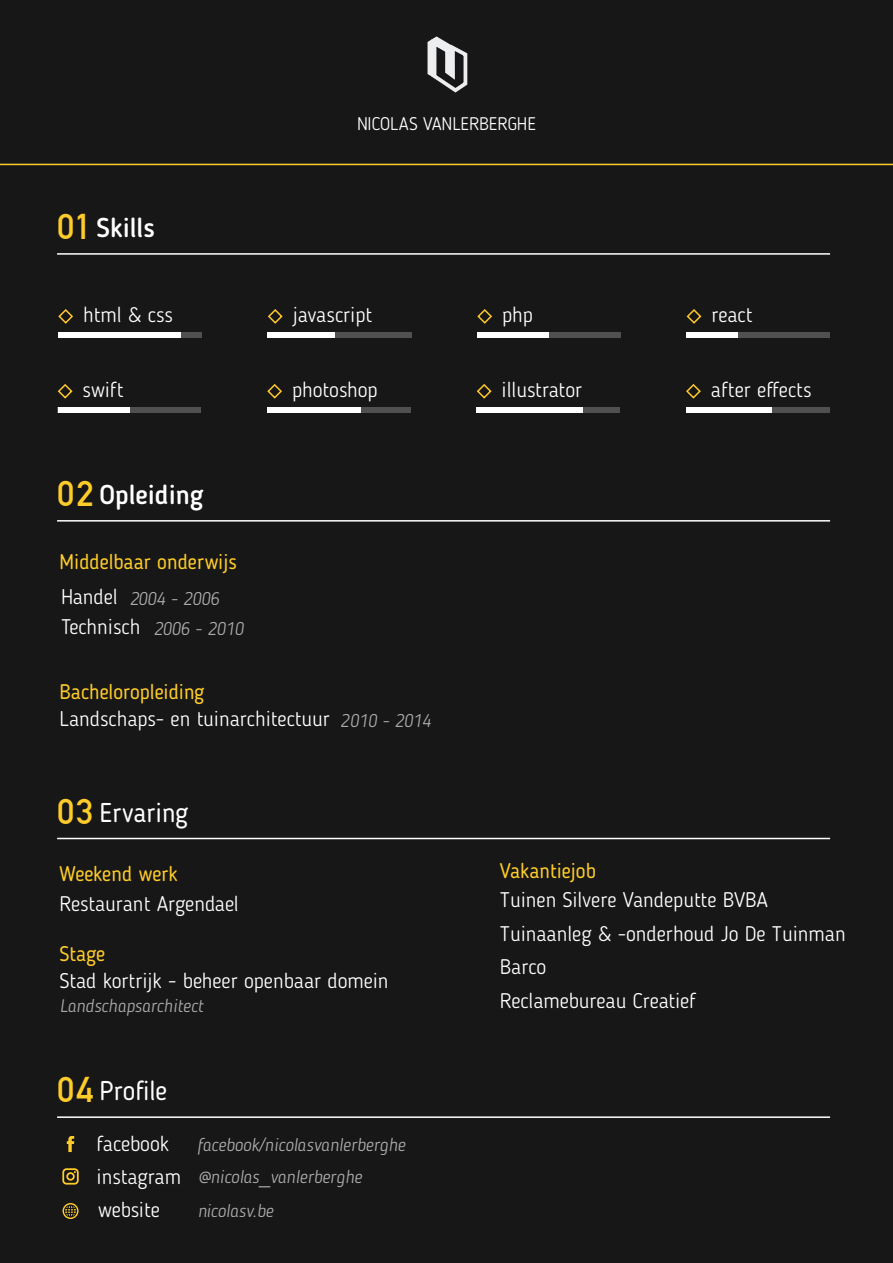
<style>
.page{position:relative;width:893px;height:1263px;background:#fff}
.page>*{position:absolute;margin:0;border:0;box-sizing:border-box;transform-origin:0 0}
.t1{font:500 27px "Blogger Sans";color:#fff}
.t2{font:27px "Blogger Sans";color:#fff}
.t3{font:300 21px/33.6px "Blogger Sans";color:#fff}
.t4{font:21px "Blogger Sans";color:#fecc2a}
.t5{font:300 18.15px "Blogger Sans";color:#fff}
.t6{font:italic 300 18px/33px "Blogger Sans";color:#fff}
.s1{font-family:"DIN1451 EF Mittel Alt";font-weight:400;font-size:37.5px;color:#fecc2a}
.s2{font-style:italic;font-size:18px}
.s3{font-family:"DIN1451 EF Mittel Alt";font-size:37.5px;color:#fecc2a}
</style>
<div class="page">
<div style="left:0;top:0;width:893px;height:168px;background:#181717"></div>
<div style="left:0;top:170px;width:893px;height:1093px;background:#181717"></div>
<svg style="left:428px;top:36px;width:40px;height:57px"></svg>
<hr style="left:57px;top:253px;width:773px;height:2px;background:#fff">
<hr style="left:0;top:164px;width:893px;height:1px;background:#fecc2a">
<svg style="left:58px;top:309px;width:15px;height:15px"></svg>
<div style="left:58px;top:333px;width:144px;height:5px;background:#fff"></div>
<svg style="left:268px;top:309px;width:15px;height:15px"></svg>
<svg style="left:268px;top:333px;width:143px;height:5px"></svg>
<svg style="left:477px;top:309px;width:15px;height:15px"></svg>
<svg style="left:477px;top:333px;width:144px;height:5px"></svg>
<svg style="left:686px;top:309px;width:16px;height:15px"></svg>
<svg style="left:686px;top:333px;width:144px;height:5px"></svg>
<svg style="left:57px;top:384px;width:16px;height:15px"></svg>
<svg style="left:58px;top:408px;width:143px;height:5px"></svg>
<svg style="left:267px;top:384px;width:15px;height:15px"></svg>
<svg style="left:267px;top:408px;width:144px;height:5px"></svg>
<svg style="left:476px;top:384px;width:16px;height:15px"></svg>
<svg style="left:477px;top:408px;width:143px;height:5px"></svg>
<svg style="left:686px;top:384px;width:15px;height:15px"></svg>
<svg style="left:686px;top:408px;width:143px;height:5px"></svg>
<hr style="left:57px;top:520px;width:773px;height:2px;background:#fff">
<hr style="left:57px;top:838px;width:773px;height:1px;background:#fff">
<hr style="left:57px;top:1116px;width:773px;height:2px;background:#fff">
<svg style="left:67px;top:1136px;width:7px;height:16px"></svg>
<svg style="left:63px;top:1203px;width:16px;height:16px"></svg>
<svg style="left:62px;top:1168px;width:17px;height:16px"></svg>
<p class="t1" style="left:56px;top:211px;width:100px"><span class="s1">01</span> Skills</p>
<p class="t3" style="left:83px;top:298px;width:91px">html &amp; css</p>
<p class="t5" style="left:357px;top:113px;width:180px">NICOLAS VANLERBERGHE</p>
<p class="t3" style="left:293px;top:298px;width:81px">javascript</p>
<p class="t3" style="left:502px;top:298px;width:32px">php</p>
<p class="t3" style="left:711px;top:298px;width:42px">react</p>
<p class="t3" style="left:83px;top:373px;width:42px">swift</p>
<p class="t3" style="left:292px;top:373px;width:87px">photoshop</p>
<p class="t3" style="left:502px;top:373px;width:82px">illustrator</p>
<p class="t3" style="left:711px;top:373px;width:102px">after effects</p>
<p class="t1" style="left:56px;top:478px;width:149px"><span class="s1">02</span> Opleiding</p>
<p class="t4" style="left:60px;top:549px;width:179px">Middelbaar onderwijs</p>
<p class="t3" style="left:61px;top:581px;width:184px;line-height:30.2px">Handel<br>Technisch <span class="s2">2006 - 2010</span></p>
<p class="t6" style="left:129px;top:582px;width:91px">2004 - 2006</p>
<p class="t4" style="left:60px;top:679px;width:147px">Bacheloropleiding</p>
<p class="t3" style="left:60px;top:702px;width:272px">Landschaps- en tuinarchitectuur</p>
<p class="t6" style="left:341px;top:704px;width:91px">2010 - 2014</p>
<p class="t2" style="left:56px;top:796px;width:134px"><span class="s3">03</span> Ervaring</p>
<p class="t4" style="left:60px;top:861px;width:120px">Weekend werk</p>
<p class="t3" style="left:60px;top:886px;width:181px">Restaurant Argendael</p>
<p class="t4" style="left:60px;top:941px;width:47px">Stage</p>
<p class="t3" style="left:60px;top:963px;width:331px">Stad kortrijk - beheer openbaar domein</p>
<p class="t6" style="left:59px;top:989px;width:146px">Landschapsarchitect</p>
<p class="t2" style="left:56px;top:1075px;width:113px"><span class="s3">04</span> Profile</p>
<p class="t3" style="left:96px;top:1127px;width:74px">facebook</p>
<p class="t6" style="left:197px;top:1128px;width:210px">facebook/nicolasvanlerberghe @nicolas_vanlerberghe nicolasv.be</p>
<p class="t3" style="left:97px;top:1159px;width:86px">instagram website</p>
<p class="t4" style="left:500px;top:858px;width:98px">Vakantiejob</p>
<p class="t3" style="left:500px;top:883px;width:347px">Tuinen Silvere Vandeputte BVBA<br>Tuinaanleg &amp; -onderhoud Jo De Tuinman<br>Barco<br>Reclamebureau Creatief</p>
</div>
